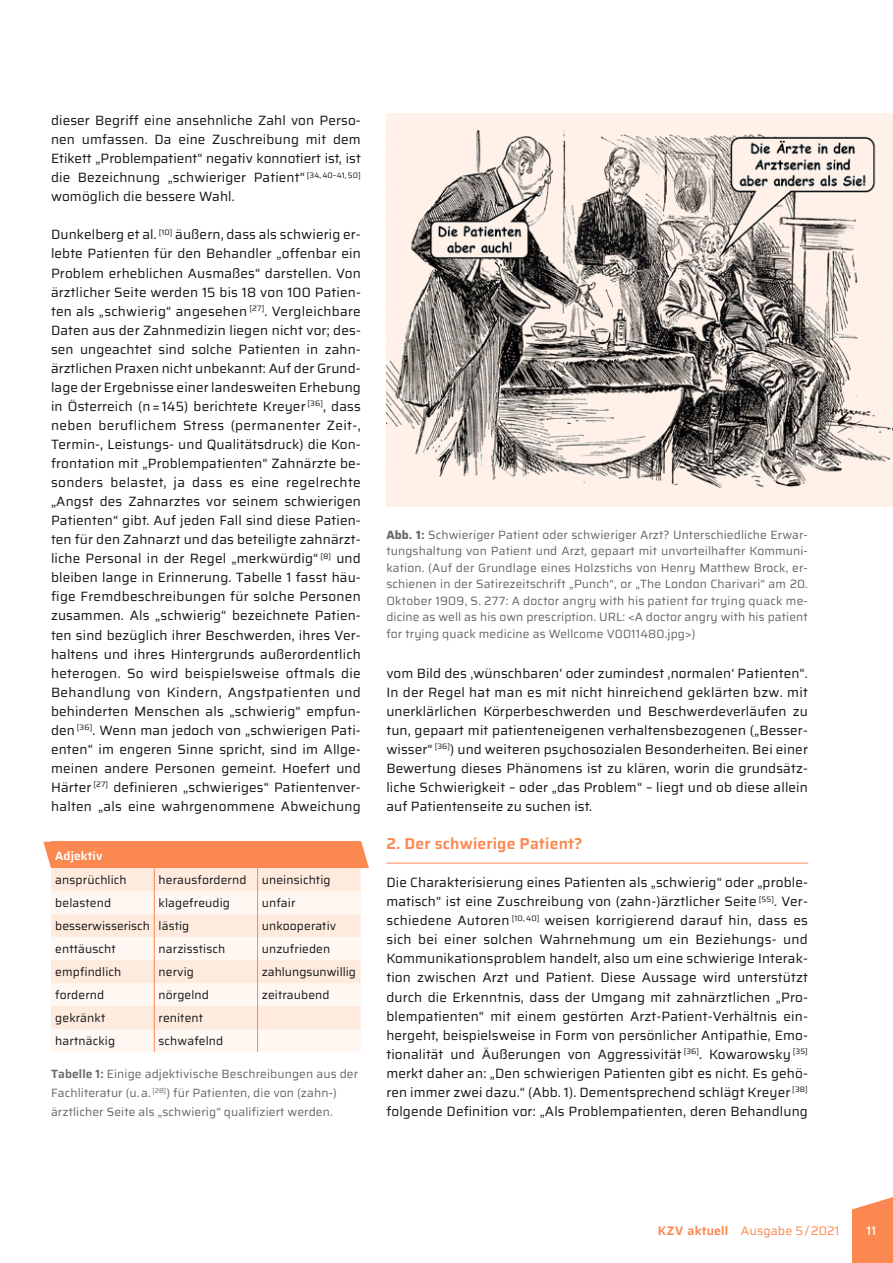
<style>
.page{position:relative;width:893px;height:1263px;background:#fff}
.page>*{position:absolute;margin:0;border:0;box-sizing:border-box;transform-origin:0 0}
.t1{font:600 15.75px "Saira";letter-spacing:.01em;color:#fc8851}
.t2{font:13.5px/19px "Saira";letter-spacing:.01em;color:#151616}
.t3{font:12.3px "Saira";letter-spacing:.01em;color:#fc8851}
.t4{font:500 12.3px "Saira";color:#fff}
.t5{font:12px/16.5px "Saira";letter-spacing:.01em;color:#686868;text-align:justify}
.t6{font:12px "Saira";letter-spacing:.01em;color:#151616}
.t7{font:600 12px "Saira";letter-spacing:.01em;color:#fff}
.s1{font-weight:600}
.s2{font-weight:700}
</style>
<div class="page">
<hr style="left:386px;top:863px;width:422px;height:1px;background:#fc8851">
<svg style="left:361px;top:842px;width:8px;height:26px"></svg>
<svg style="left:43px;top:842px;width:8px;height:26px"></svg>
<div style="left:51px;top:842px;width:310px;height:26px;background:#fc8851"></div>
<div style="left:51px;top:868px;width:310px;height:23px;background:#ffebde"></div>
<svg style="left:51px;top:891px;width:310px;height:161px;fill:#fff7f2"></svg>
<svg style="left:154px;top:868px;width:1px;height:184px"></svg>
<svg style="left:257px;top:868px;width:1px;height:184px"></svg>
<div style="left:386px;top:113px;width:507px;height:393px;background:#fff1e7"></div>
<img style="left:386px;top:129px;width:507px;height:364px">
<svg style="left:852px;top:1197px;width:41px;height:66px"></svg>
<p class="t2" style="left:51px;top:111px;width:311px;text-align:justify">dieser Begriff eine ansehnliche Zahl von Perso&shy;nen umfassen. Da eine Zuschreibung mit dem Etikett „Problempatient“ negativ konnotiert ist, ist die Bezeichnung „schwieriger Patient“ <sup>[34,40–41,50] </sup>womöglich die bessere Wahl.</p>
<p class="t2" style="left:51px;top:225px;width:311px">Dunkelberg et al. <sup>[10]</sup> äußern, dass als schwierig er&shy;lebte Patienten für den Behandler „offenbar ein Problem erheblichen Ausmaßes“ darstellen. Von ärztlicher Seite werden 15 bis 18 von 100 Patien&shy;ten als „schwierig“ angesehen <sup>[27]</sup>. Vergleichbare Daten aus der Zahnmedizin liegen nicht vor; des&shy;sen ungeachtet sind solche Patienten in zahn&shy;ärztlichen Praxen nicht unbekannt: Auf der Grund&shy;lage der Ergebnisse einer landesweiten Erhebung in Österreich (n= 145) berichtete Kreyer <sup>[36]</sup>, dass neben beruflichem Stress (permanenter Zeit-, Termin-, Leistungs- und Qualitätsdruck) die Kon&shy;frontation mit „Problempatienten“ Zahnärzte be&shy;sonders belastet, ja dass es eine regelrechte „Angst des Zahnarztes vor seinem schwierigen Patienten“ gibt. Auf jeden Fall sind diese Patien&shy;ten für den Zahnarzt und das beteiligte zahnärzt&shy;liche Personal in der Regel „merkwürdig“ <sup>[8]</sup> und bleiben lange in Erinnerung. Tabelle 1 fasst häu&shy;fige Fremdbeschreibungen für solche Personen zusammen. Als „schwierig“ bezeichnete Patien&shy;ten sind bezüglich ihrer Beschwerden, ihres Ver&shy;haltens und ihres Hintergrunds außerordentlich heterogen. So wird beispielsweise oftmals die Behandlung von Kindern, Angstpatienten und behinderten Menschen als „schwierig“ empfun&shy;den <sup>[36]</sup>. Wenn man jedoch von „schwierigen Pati&shy;enten“ im engeren Sinne spricht, sind im Allge&shy;meinen andere Personen gemeint. Hoefert und Härter <sup>[27]</sup> defi nieren „schwieriges“ Patientenver&shy;halten „als eine wahrgenommene Abweichung</p>
<p class="t7" style="left:55px;top:846px;width:49px">Adjektiv</p>
<p class="t6" style="left:55px;top:871px;width:73px">ansprüchlich</p>
<p class="t6" style="left:159px;top:871px;width:89px">herausfordernd</p>
<p class="t6" style="left:262px;top:871px;width:70px">uneinsichtig</p>
<p class="t6" style="left:55px;top:894px;width:57px">belastend</p>
<p class="t6" style="left:159px;top:894px;width:73px">klagefreudig</p>
<p class="t6" style="left:262px;top:894px;width:35px">unfair</p>
<p class="t6" style="left:55px;top:917px;width:136px">besserwisserisch lästig</p>
<p class="t6" style="left:262px;top:917px;width:76px">unkooperativ</p>
<p class="t6" style="left:55px;top:940px;width:62px">enttäuscht</p>
<p class="t6" style="left:159px;top:940px;width:68px">narzisstisch</p>
<p class="t6" style="left:262px;top:940px;width:70px">unzufrieden</p>
<p class="t6" style="left:55px;top:963px;width:68px">empfindlich</p>
<p class="t6" style="left:159px;top:963px;width:37px">nervig</p>
<p class="t6" style="left:262px;top:963px;width:96px">zahlungsunwillig</p>
<p class="t6" style="left:55px;top:986px;width:51px">fordernd</p>
<p class="t6" style="left:159px;top:986px;width:52px">nörgelnd</p>
<p class="t6" style="left:262px;top:986px;width:69px">zeitraubend</p>
<p class="t6" style="left:55px;top:1009px;width:52px">gekränkt</p>
<p class="t6" style="left:159px;top:1009px;width:46px">renitent</p>
<p class="t6" style="left:55px;top:1032px;width:61px">hartnäckig</p>
<p class="t6" style="left:159px;top:1032px;width:66px">schwafelnd</p>
<p class="t5" style="left:51px;top:1064px;width:309px;line-height:19px;text-align:left"><span class="s1">Tabelle 1:</span> Einige adjektivische Beschreibungen aus der<br>Fachliteratur (u. a. <sup>[28]</sup>) für Patienten, die von (zahn-) ärztlicher Seite als „schwierig“ qualifiziert werden.</p>
<p class="t5" style="left:386px;top:526px;width:423px"><span class="s2">Abb. 1:</span> Schwieriger Patient oder schwieriger Arzt? Unterschiedliche Erwar&shy;tungshaltung von Patient und Arzt, gepaart mit unvorteilhafter Kommuni&shy;kation. (Auf der Grundlage eines Holzstichs von Henry Matthew Brock, er&shy;schienen in der Satirezeitschrift „Punch“, or „The London Charivari“ am 20.<br>Oktober 1909, S. 277: A doctor angry with his patient for trying quack me&shy;dicine as well as his own prescription. URL: &lt;A doctor angry with his patient for trying quack medicine as Wellcome V0011480.jpg&gt;)</p>
<p class="t2" style="left:386px;top:663px;width:423px">vom Bild des ‚wünschbaren‘ oder zumindest ,normalen‘ Patienten“.<br>In der Regel hat man es mit nicht hinreichend geklärten bzw. mit unerklärlichen Körperbeschwerden und Beschwerdeverläufen zu tun, gepaart mit patienteneigenen verhaltensbezogenen („Besser&shy;wisser“ <sup>[36]</sup>) und weiteren psychosozialen Besonderheiten. Bei einer Bewertung dieses Phänomens ist zu klären, worin die grundsätz&shy;liche Schwierigkeit – oder „das Problem“ – liegt und ob diese allein auf Patientenseite zu suchen ist.</p>
<p class="t1" style="left:386px;top:831px;width:198px">2. Der schwierige Patient?</p>
<p class="t2" style="left:386px;top:873px;width:423px">Die Charakterisierung eines Patienten als „schwierig“ oder „proble&shy;matisch“ ist eine Zuschreibung von (zahn-)ärztlicher Seite <sup>[55]</sup>. Ver&shy;schiedene Autoren <sup>[10,</sup> <sup>40]</sup> weisen korrigierend darauf hin, dass es sich bei einer solchen Wahrnehmung um ein Beziehungs- und Kommunikationsproblem handelt, also um eine schwierige Interak&shy;tion zwischen Arzt und Patient. Diese Aussage wird unterstützt durch die Erkenntnis, dass der Umgang mit zahnärztlichen „Pro&shy;blempatienten“ mit einem gestörten Arzt-Patient-Verhältnis ein&shy;hergeht, beispielsweise in Form von persönlicher Antipathie, Emo&shy;tionalität und Äußerungen von Aggressivität <sup>[36]</sup>. Kowarowsky <sup>[35] </sup>merkt daher an: „Den schwierigen Patienten gibt es nicht. Es gehö&shy;ren immer zwei dazu.“ (Abb. 1). Dementsprechend schlägt Kreyer <sup>[38] </sup>folgende Definition vor: „Als Problempatienten, deren Behandlung</p>
<p class="t3" style="left:658px;top:1222px;width:183px"><span class="s1">KZV aktuell</span> Ausgabe 5/2021</p>
<p class="t4" style="left:867px;top:1221px;width:11px">11</p>
</div>
